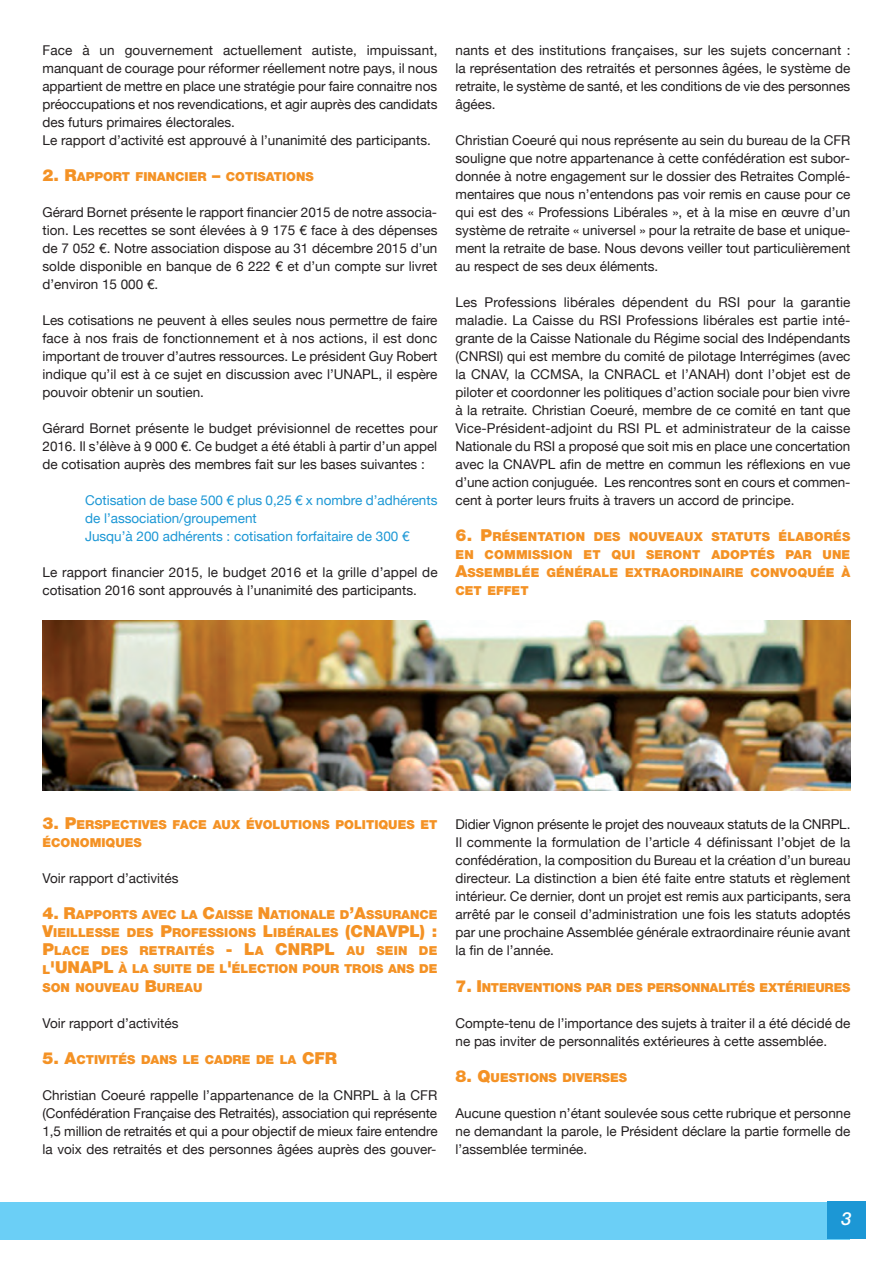
<style>
.page{position:relative;width:893px;height:1263px;background:#fff}
.page>*{position:absolute;margin:0;border:0;box-sizing:border-box;transform-origin:0 0}
.t1{font:italic 500 18px "Helvetica Neue";color:#fff}
.t2{font:13.5px/18px "Helvetica Neue";color:#231f20;text-align:justify}
.t3{font:13.5px/18px "Helvetica Neue";color:#1c97d5}
.t4{font:900 12.3px/18px "Helvetica Neue";color:#f49225;text-align:justify}
.s1{font-size:16.5px}
</style>
<div class="page">
<div style="left:0;top:1202px;width:850px;height:38px;background:#6bcff6"></div>
<div style="left:827px;top:1201px;width:39px;height:38px;background:#1c97d5"></div>
<img style="left:43px;top:621px;width:807px;height:169px">
<p class="t2" style="left:43px;top:41px;width:396px;text-align:left">Face à un gouvernement actuellement autiste, impuissant, manquant de courage pour réformer réellement notre pays, il nous appartient de mettre en place une stratégie pour faire connaitre nos préoccupations et nos revendications, et agir auprès des candidats des futurs primaires électorales.<br>Le rapport d’activité est approuvé à l’unanimité des participants.</p>
<p class="t4" style="left:43px;top:169px;width:273px"><span class="s1">2. R</span>APPORT FINANCIER <span class="s1">–</span> COTISATIONS</p>
<p class="t2" style="left:43px;top:203px;width:396px">Gérard Bornet présente le rapport financier 2015 de notre associa&shy;tion. Les recettes se sont élevées à 9 175 € face à des dépenses de 7 052 €. Notre association dispose au 31 décembre 2015 d’un solde disponible en banque de 6 222 € et d’un compte sur livret d’environ 15 000 €.</p>
<p class="t2" style="left:43px;top:311px;width:396px">Les cotisations ne peuvent à elles seules nous permettre de faire face à nos frais de fonctionnement et à nos actions, il est donc important de trouver d’autres ressources. Le président Guy Robert indique qu’il est à ce sujet en discussion avec l’UNAPL, il espère pouvoir obtenir un soutien.</p>
<p class="t2" style="left:43px;top:419px;width:396px">Gérard Bornet présente le budget prévisionnel de recettes pour 2016. Il s’élève à 9 000 €. Ce budget a été établi à partir d’un appel de cotisation auprès des membres fait sur les bases suivantes :</p>
<p class="t3" style="left:85px;top:491px;width:354px">Cotisation de base 500 € plus 0,25 € x nombre d’adhérents de l’association/groupement<br>Jusqu’à 200 adhérents : cotisation forfaitaire de 300 €</p>
<p class="t2" style="left:43px;top:563px;width:397px">Le rapport financier 2015, le budget 2016 et la grille d’appel de cotisation 2016 sont approuvés à l’unanimité des participants.</p>
<p class="t2" style="left:455px;top:41px;width:396px">nants et des institutions françaises, sur les sujets concernant : la représentation des retraités et personnes âgées, le système de retraite, le système de santé, et les conditions de vie des personnes âgées.</p>
<p class="t2" style="left:455px;top:131px;width:396px">Christian Coeuré qui nous représente au sein du bureau de la CFR souligne que notre appartenance à cette confédération est subor&shy;donnée à notre engagement sur le dossier des Retraites Complé&shy;mentaires que nous n’entendons pas voir remis en cause pour ce qui est des « Professions Libérales », et à la mise en œuvre d’un système de retraite « universel » pour la retraite de base et unique&shy;ment la retraite de base. Nous devons veiller tout particulièrement au respect de ses deux éléments.</p>
<p class="t2" style="left:455px;top:293px;width:396px">Les Professions libérales dépendent du RSI pour la garantie maladie. La Caisse du RSI Professions libérales est partie inté&shy;grante de la Caisse Nationale du Régime social des Indépendants (CNRSI) qui est membre du comité de pilotage Interrégimes (avec la CNAV, la CCMSA, la CNRACL et l’ANAH) dont l’objet est de piloter et coordonner les politiques d’action sociale pour bien vivre à la retraite. Christian Coeuré, membre de ce comité en tant que Vice-Président-adjoint du RSI PL et administrateur de la caisse Nationale du RSI a proposé que soit mis en place une concertation avec la CNAVPL afin de mettre en commun les réflexions en vue d’une action conjuguée. Les rencontres sont en cours et commen&shy;cent à porter leurs fruits à travers un accord de principe.</p>
<p class="t4" style="left:455px;top:529px;width:396px"><span class="s1">6. P</span>RÉSENTATION DES NOUVEAUX STATUTS ÉLABORÉS EN COMMISSION ET QUI SERONT ADOPTÉS PAR UNE <span class="s1">A</span>SSEMBLÉE GÉNÉRALE EXTRAORDINAIRE CONVOQUÉE À CET EFFET</p>
<p class="t4" style="left:43px;top:817px;width:396px"><span class="s1">3. P</span>ERSPECTIVES FACE AUX ÉVOLUTIONS POLITIQUES ET<br>ÉCONOMIQUES</p>
<p class="t2" style="left:43px;top:869px;width:138px">Voir rapport d’activités</p>
<p class="t4" style="left:43px;top:907px;width:396px"><span class="s1">4. R</span>APPORTS AVEC LA <span class="s1">C</span>AISSE <span class="s1">N</span>ATIONALE D<span class="s1">’A</span>SSURANCE <span class="s1">V</span>IEILLESSE DES <span class="s1">P</span>ROFESSIONS <span class="s1">L</span>IBÉRALES <span class="s1">(CNAVPL) :<br>P</span>LACE DES RETRAITÉS <span class="s1">- L</span>A <span class="s1">CNRPL</span> AU SEIN DE L<span class="s1">'UNAPL</span> À LA SUITE DE L<span class="s1">'</span>ÉLECTION POUR TROIS ANS DE SON NOUVEAU <span class="s1">B</span>UREAU</p>
<p class="t2" style="left:43px;top:1013px;width:138px">Voir rapport d’activités</p>
<p class="t4" style="left:43px;top:1051px;width:296px"><span class="s1">5. A</span>CTIVITÉS DANS LE CADRE DE LA <span class="s1">CFR</span></p>
<p class="t2" style="left:43px;top:1085px;width:397px">Christian Coeuré rappelle l’appartenance de la CNRPL à la CFR (Confédération Française des Retraités), association qui représente 1,5 million de retraités et qui a pour objectif de mieux faire entendre la voix des retraités et des personnes âgées auprès des gouver-</p>
<p class="t2" style="left:455px;top:815px;width:397px">Didier Vignon présente le projet des nouveaux statuts de la CNRPL.<br>Il commente la formulation de l’article 4 définissant l’objet de la confédération, la composition du Bureau et la création d’un bureau directeur. La distinction a bien été faite entre statuts et règlement intérieur. Ce dernier, dont un projet est remis aux participants, sera arrêté par le conseil d’administration une fois les statuts adoptés par une prochaine Assemblée générale extraordinaire réunie avant la fin de l’année.</p>
<p class="t4" style="left:455px;top:979px;width:396px"><span class="s1">7. I</span>NTERVENTIONS PAR DES PERSONNALITÉS EXTÉRIEURES</p>
<p class="t2" style="left:455px;top:1013px;width:396px">Compte-tenu de l’importance des sujets à traiter il a été décidé de ne pas inviter de personnalités extérieures à cette assemblée.</p>
<p class="t4" style="left:455px;top:1069px;width:173px"><span class="s1">8. Q</span>UESTIONS DIVERSES</p>
<p class="t2" style="left:455px;top:1103px;width:397px">Aucune question n’étant soulevée sous cette rubrique et personne ne demandant la parole, le Président déclare la partie formelle de l’assemblée terminée.</p>
<h1 class="t1" style="left:841px;top:1212px;width:12px">3</h1>
</div>
